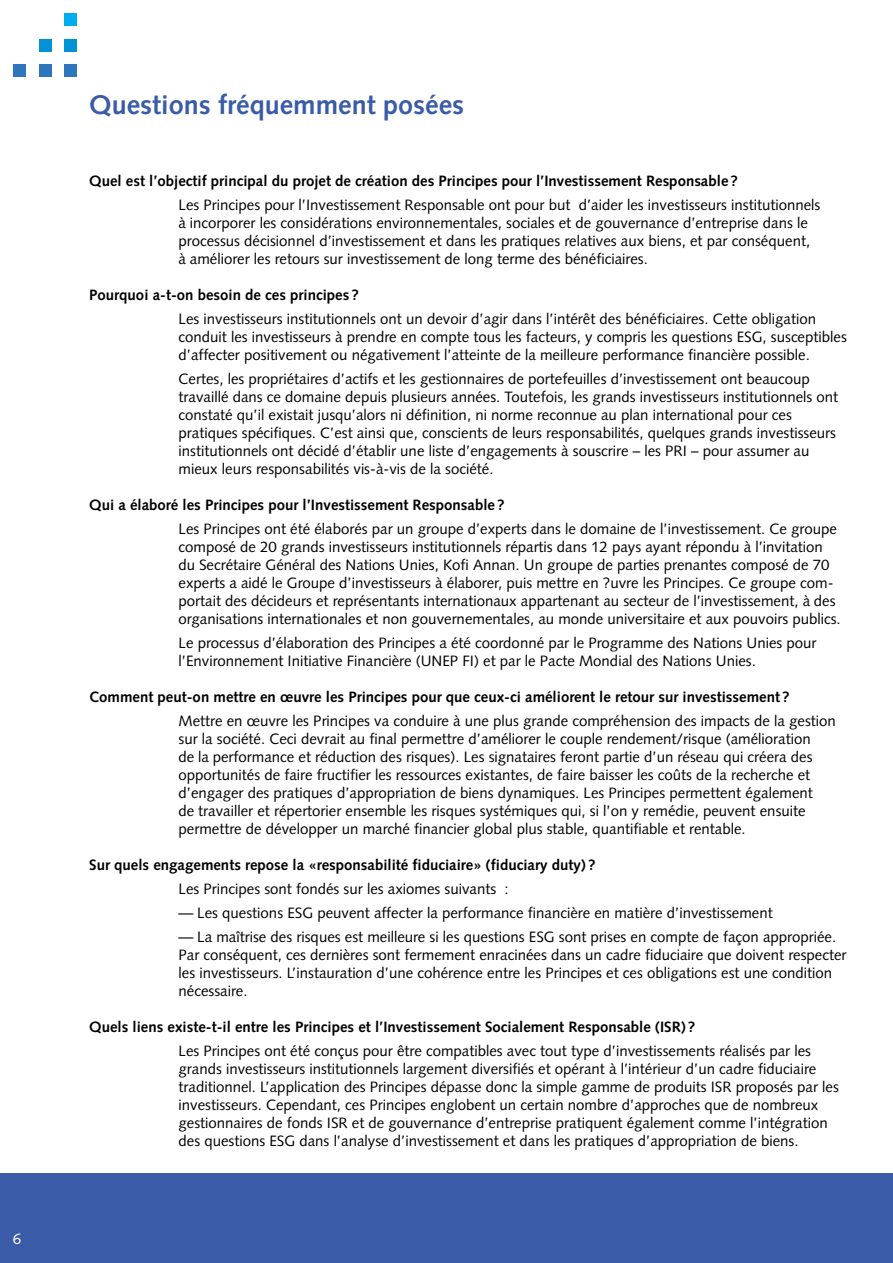
<style>
.page{position:relative;width:893px;height:1263px;background:#fff}
.page>*{position:absolute;margin:0;border:0;box-sizing:border-box;transform-origin:0 0}
.t1{font:700 27px "Syntax";color:#3a5ba7}
.t2{font:15px/18px "Syntax";color:#000}
.t3{font:700 15px "Syntax";color:#000}
.t4{font:15px "Syntax";color:#fff}
</style>
<div class="page">
<div style="left:0;top:1174px;width:893px;height:89px;background:#3a5ba7"></div>
<div style="left:64px;top:13px;width:13px;height:13px;background:#00aeef"></div>
<div style="left:64px;top:39px;width:13px;height:13px;background:#0093d5"></div>
<div style="left:64px;top:64px;width:13px;height:13px;background:#2e76bc"></div>
<div style="left:39px;top:39px;width:13px;height:13px;background:#0093d5"></div>
<div style="left:39px;top:64px;width:13px;height:13px;background:#2e76bc"></div>
<div style="left:13px;top:64px;width:13px;height:13px;background:#2e76bc"></div>
<p class="t4" style="left:13px;top:1232px;width:10px">6</p>
<h1 class="t1" style="left:89px;top:94px;width:376px">Questions fréquemment posées</h1>
<p class="t3" style="left:89px;top:175px;width:650px">Quel est l’objectif principal du projet de création des Principes pour l’Investissement Responsable ?</p>
<p class="t2" style="left:179px;top:197px;width:643px">Les Principes pour l’Investissement Responsable ont pour but d’aider les investisseurs institutionnels à incorporer les considérations environnementales, sociales et de gouvernance d’entreprise dans le processus décisionnel d’investissement et dans les pratiques relatives aux biens, et par conséquent, à améliorer les retours sur investissement de long terme des bénéficiaires.</p>
<p class="t3" style="left:89px;top:289px;width:271px">Pourquoi a-t-on besoin de ces principes ?</p>
<p class="t2" style="left:179px;top:311px;width:670px">Les investisseurs institutionnels ont un devoir d’agir dans l’intérêt des bénéficiaires. Cette obligation conduit les investisseurs à prendre en compte tous les facteurs, y compris les questions ESG, susceptibles d’affecter positivement ou négativement l’atteinte de la meilleure performance financière possible.</p>
<p class="t2" style="left:179px;top:371px;width:661px">Certes, les propriétaires d’actifs et les gestionnaires de portefeuilles d’investissement ont beaucoup travaillé dans ce domaine depuis plusieurs années. Toutefois, les grands investisseurs institutionnels ont constaté qu’il existait jusqu’alors ni définition, ni norme reconnue au plan international pour ces pratiques spécifiques. C’est ainsi que, conscients de leurs responsabilités, quelques grands investisseurs institutionnels ont décidé d’établir une liste d’engagements à souscrire – les PRI – pour assumer au mieux leurs responsabilités vis-à-vis de la société.</p>
<p class="t3" style="left:89px;top:499px;width:417px">Qui a élaboré les Principes pour l’Investissement Responsable ?</p>
<p class="t2" style="left:179px;top:521px;width:664px">Les Principes ont été élaborés par un groupe d’experts dans le domaine de l’investissement. Ce groupe composé de 20 grands investisseurs institutionnels répartis dans 12 pays ayant répondu à l’invitation du Secrétaire Général des Nations Unies, Kofi Annan. Un groupe de parties prenantes composé de 70 experts a aidé le Groupe d’investisseurs à élaborer, puis mettre en ?uvre les Principes. Ce groupe com&shy;portait des décideurs et représentants internationaux appartenant au secteur de l’investissement, à des organisations internationales et non gouvernementales, au monde universitaire et aux pouvoirs publics.</p>
<p class="t2" style="left:179px;top:635px;width:639px">Le processus d’élaboration des Principes a été coordonné par le Programme des Nations Unies pour l’Environnement Initiative Financière (UNEP FI) et par le Pacte Mondial des Nations Unies.</p>
<p class="t3" style="left:89px;top:691px;width:702px">Comment peut-on mettre en œuvre les Principes pour que ceux-ci améliorent le retour sur investissement ?</p>
<p class="t2" style="left:179px;top:713px;width:659px">Mettre en œuvre les Principes va conduire à une plus grande compréhension des impacts de la gestion sur la société. Ceci devrait au final permettre d’améliorer le couple rendement/risque (amélioration<br>de la performance et réduction des risques). Les signataires feront partie d’un réseau qui créera des opportunités de faire fructifier les ressources existantes, de faire baisser les coûts de la recherche et d’engager des pratiques d’appropriation de biens dynamiques. Les Principes permettent également<br>de travailler et répertorier ensemble les risques systémiques qui, si l’on y remédie, peuvent ensuite permettre de développer un marché financier global plus stable, quantifiable et rentable.</p>
<p class="t3" style="left:89px;top:859px;width:508px">Sur quels engagements repose la «responsabilité fiduciaire» (fiduciary duty) ?</p>
<p class="t2" style="left:179px;top:881px;width:332px">Les Principes sont fondés sur les axiomes suivants :</p>
<p class="t2" style="left:179px;top:905px;width:596px">— Les questions ESG peuvent affecter la performance financière en matière d’investissement</p>
<p class="t2" style="left:179px;top:929px;width:669px">— La maîtrise des risques est meilleure si les questions ESG sont prises en compte de façon appropriée.<br>Par conséquent, ces dernières sont fermement enracinées dans un cadre fiduciaire que doivent respecter les investisseurs. L’instauration d’une cohérence entre les Principes et ces obligations est une condition nécessaire.</p>
<p class="t3" style="left:89px;top:1021px;width:608px">Quels liens existe-t-il entre les Principes et l’Investissement Socialement Responsable (ISR) ?</p>
<p class="t2" style="left:179px;top:1043px;width:662px">Les Principes ont été conçus pour être compatibles avec tout type d’investissements réalisés par les grands investisseurs institutionnels largement diversifiés et opérant à l’intérieur d’un cadre fiduciaire traditionnel. L’application des Principes dépasse donc la simple gamme de produits ISR proposés par les investisseurs. Cependant, ces Principes englobent un certain nombre d’approches que de nombreux gestionnaires de fonds ISR et de gouvernance d’entreprise pratiquent également comme l’intégration des questions ESG dans l’analyse d’investissement et dans les pratiques d’appropriation de biens.</p>
</div>
